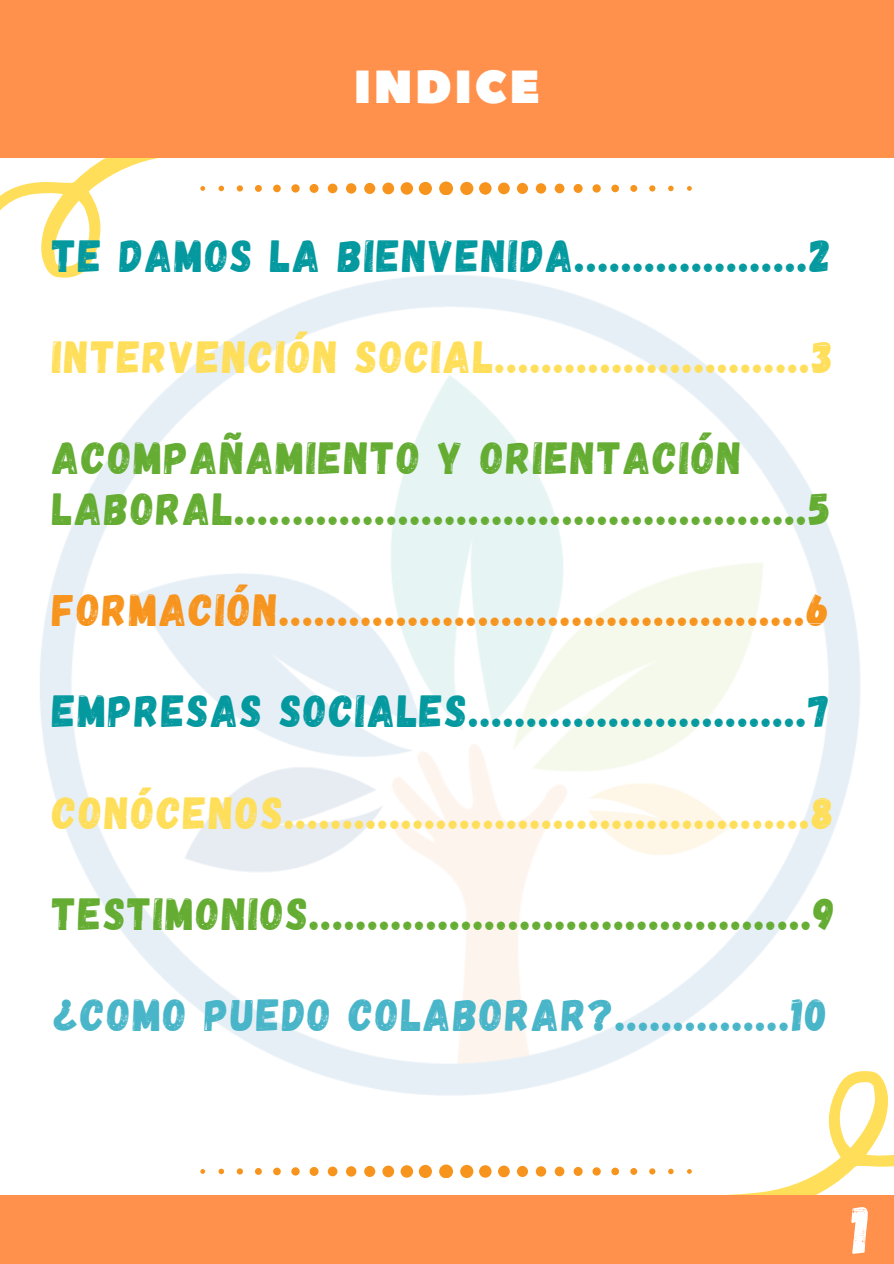
<style>
.page{position:relative;width:894px;height:1264px;background:#fff}
.page>*{position:absolute;margin:0;border:0;box-sizing:border-box;transform-origin:0 0}
.t1{font:67.5px "Gagalin";color:#fff}
.t2{font:46.35px "Peace Sans";letter-spacing:.05em;color:#fff}
.t3{font:45px/50.7px "Gagalin";letter-spacing:.05em;color:#64ad32}
.t4{font:45px "Gagalin";letter-spacing:.05em;color:#ffde59}
.t5{font:45px "Gagalin";letter-spacing:.05em;color:#04999f}
.t6{font:45px "Gagalin";letter-spacing:.05em;color:#f7941d}
.t7{font:45px "Gagalin";letter-spacing:.05em;color:#48b5c8}
</style>
<div class="page">
<img style="left:40px;top:275px;width:821px;height:794px">
<svg style="left:0;top:158px;width:286px;height:121px"></svg>
<div style="left:0;top:0;width:893px;height:158px;background:#ff914d"></div>
<div style="left:0;top:1195px;width:893px;height:68px;background:#ff914d"></div>
<svg style="left:200px;top:1069px;width:693px;height:126px"></svg>
<svg style="left:200px;top:181px;width:491px;height:14px"></svg>
<h1 class="t2" style="left:354px;top:57px;width:187px">INDICE</h1>
<p class="t5" style="left:53px;top:226px;width:780px">TE DAMOS LA BIENVENIDA....................2</p>
<h1 class="t4" style="left:53px;top:328px;width:781px">INTERVENCIÓN SOCIAL...........................3</h1>
<p class="t3" style="left:53px;top:430px;width:779px">ACOMPAÑAMIENTO Y ORIENTACIÓN<br>LABORAL.................................................5</p>
<h1 class="t6" style="left:53px;top:581px;width:778px">FORMACIÓN.............................................6</h1>
<h1 class="t5" style="left:53px;top:682px;width:778px">EMPRESAS SOCIALES.............................7</h1>
<h1 class="t4" style="left:53px;top:783px;width:782px">CONÓCENOS.............................................8</h1>
<h1 class="t3" style="left:53px;top:886px;width:783px">TESTIMONIOS...........................................9</h1>
<h1 class="t7" style="left:53px;top:986px;width:776px">¿COMO PUEDO COLABORAR?...............10</h1>
<h1 class="t1" style="left:851px;top:1185px;width:19px">1</h1>
</div>
